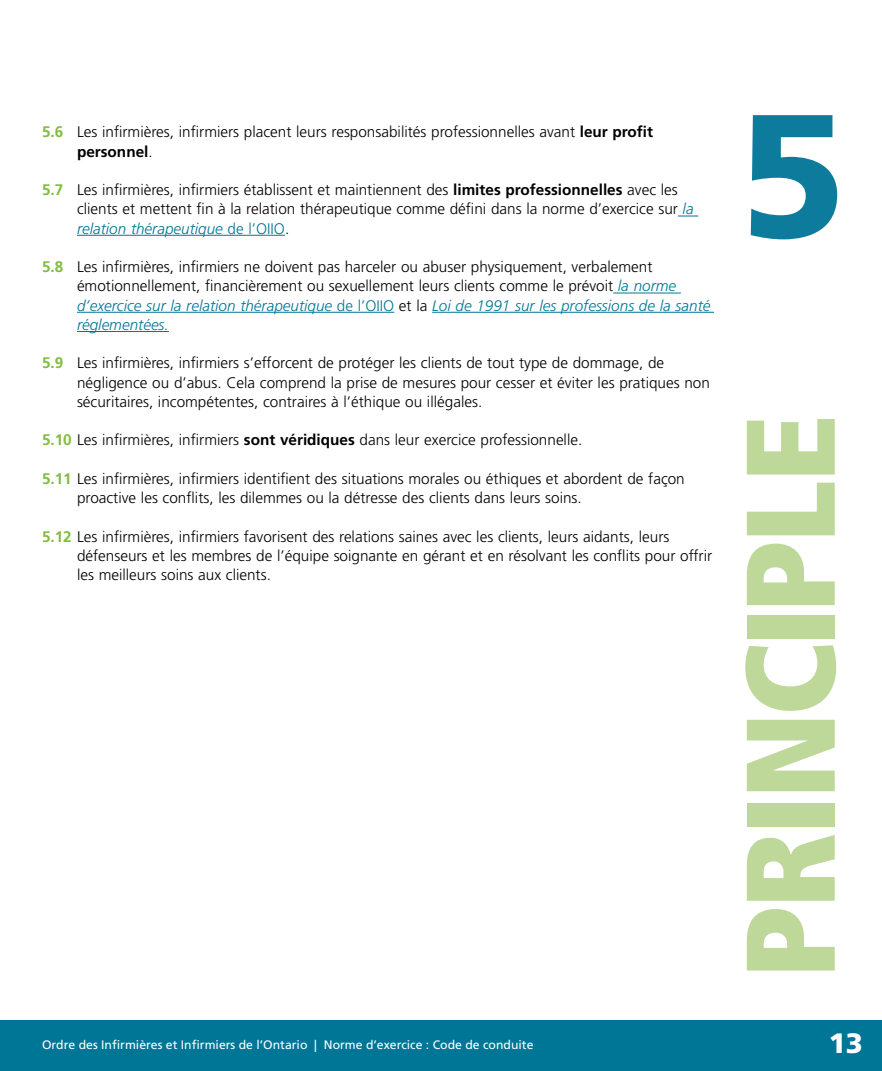
<style>
.page{position:relative;width:882px;height:1071px;background:#fff}
.page>*{position:absolute;margin:0;border:0;box-sizing:border-box;transform-origin:0 0}
.t1{font:900 175px "Frutiger LT Std";color:#007697}
.t2{font:900 condensed 126px "Frutiger LT Std";letter-spacing:-.025em;color:#bed89a}
.t3{font:900 28px "Frutiger LT Std";color:#fff}
.t4{font:300 15.4px/19.2px "Frutiger LT Std";color:#000}
.t5{font:12.25px "Frutiger LT Std";color:#fff}
.s1{font-weight:700;color:#81bd41}
.s2{font-weight:700}
.s3{font-style:italic;color:#007697}
.s4{color:#007697}
</style>
<div class="page">
<div style="left:0;top:1021px;width:882px;height:50px;background:#007697"></div>
<svg style="left:678px;top:216px;width:20px;height:1px"></svg>
<hr style="left:77px;top:235px;width:208px;height:1px;background:#007697">
<hr style="left:613px;top:293px;width:68px;height:1px;background:#007697">
<hr style="left:77px;top:312px;width:317px;height:1px;background:#007697">
<hr style="left:432px;top:312px;width:282px;height:1px;background:#007697">
<hr style="left:77px;top:331px;width:92px;height:1px;background:#007697">
<p class="t4" style="left:77px;top:123px;width:578px;text-indent:-35px"><span class="s1">5.6</span> Les infirmières, infirmiers placent leurs responsabilités professionnelles avant <span class="s2">leur profit personnel</span>.</p>
<p class="t4" style="left:77px;top:181px;width:618px;text-indent:-35px"><span class="s1">5.7</span> Les infirmières, infirmiers établissent et maintiennent des <span class="s2">limites professionnelles</span> avec les clients et mettent fin à la relation thérapeutique comme défini dans la norme d’exercice sur <span class="s3">la relation thérapeutique</span> <span class="s4">de l’OIIO</span>.</p>
<p class="t4" style="left:77px;top:258px;width:635px;text-indent:-35px"><span class="s1">5.8</span> Les infirmières, infirmiers ne doivent pas harceler ou abuser physiquement, verbalement émotionnellement, financièrement ou sexuellement leurs clients comme le prévoit <span class="s3">la norme d’exercice sur la relation thérapeutique</span> <span class="s4">de l’OIIO</span> et la <span class="s3">Loi de 1991 sur les professions de la santé réglementées.</span></p>
<p class="t4" style="left:77px;top:354px;width:634px;text-indent:-35px"><span class="s1">5.9</span> Les infirmières, infirmiers s’efforcent de protéger les clients de tout type de dommage, de négligence ou d’abus. Cela comprend la prise de mesures pour cesser et éviter les pratiques non sécuritaires, incompétentes, contraires à l’éthique ou illégales.</p>
<p class="t4" style="left:42px;top:431px;width:542px"><span class="s1">5.10</span> Les infirmières, infirmiers <span class="s2">sont véridiques</span> dans leur exercice professionnelle.</p>
<p class="t4" style="left:77px;top:469px;width:609px;text-indent:-35px"><span class="s1">5.11</span> Les infirmières, infirmiers identifient des situations morales ou éthiques et abordent de façon proactive les conflits, les dilemmes ou la détresse des clients dans leurs soins.</p>
<p class="t4" style="left:77px;top:527px;width:637px;text-indent:-35px"><span class="s1">5.12</span> Les infirmières, infirmiers favorisent des relations saines avec les clients, leurs aidants, leurs défenseurs et les membres de l’équipe soignante en gérant et en résolvant les conflits pour offrir les meilleurs soins aux clients.</p>
<h1 class="t1" style="left:739px;top:70px;width:109px">5</h1>
<h2 class="t2" style="left:714px;top:978px;width:565px;rotate:-90deg">PRINCIPLE</h2>
<p class="t5" style="left:42px;top:1038px;width:493px">Ordre des Infirmières et Infirmiers de l’Ontario | Norme d’exercice : Code de conduite</p>
<h3 class="t3" style="left:829px;top:1026px;width:36px">13</h3>
</div>
